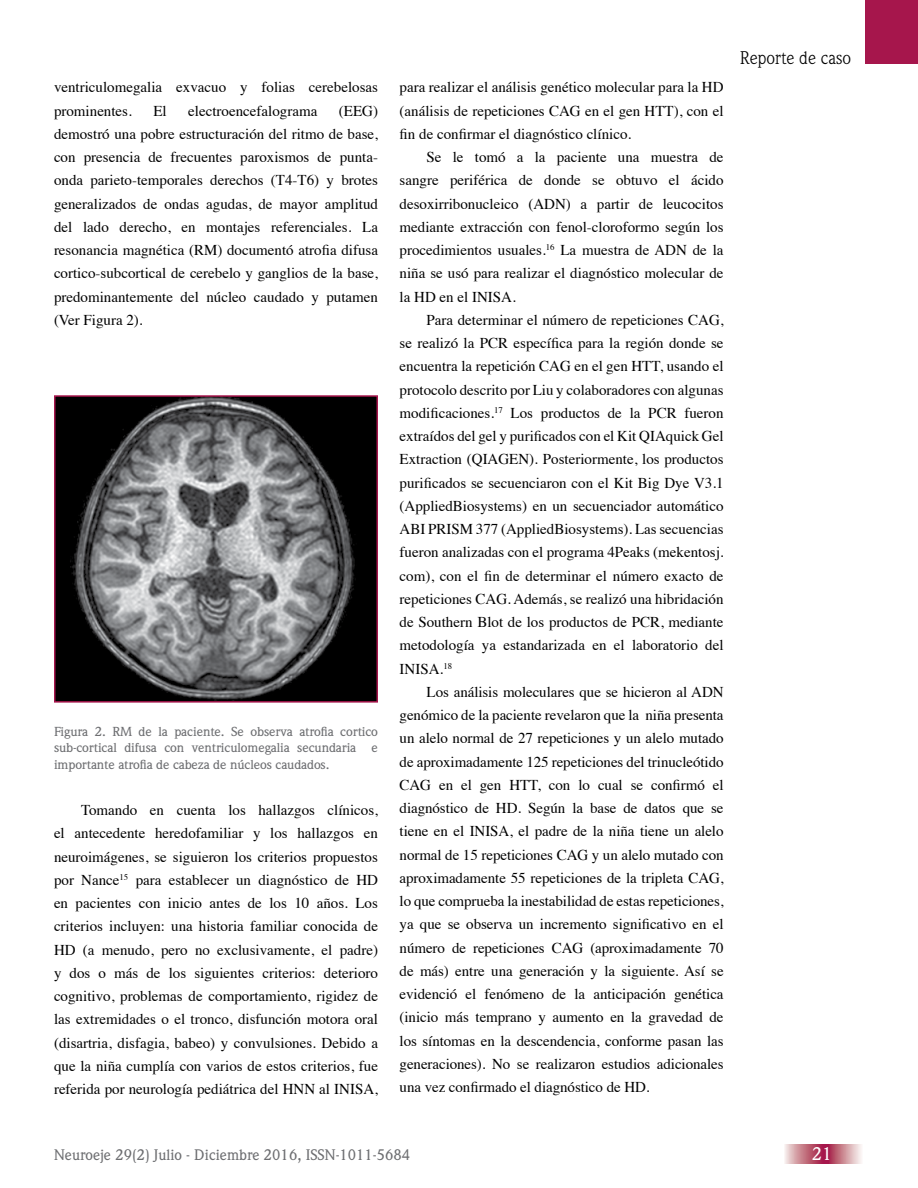
<style>
.page{position:relative;width:918px;height:1188px;background:#fff}
.page>*{position:absolute;margin:0;border:0;box-sizing:border-box;transform-origin:0 0}
.t1{font:18px "Weidemann";color:#000}
.t2{font:500 18px "Weidemann";color:#fff}
.t3{font:15px/23.2px "Times";color:#000;text-align:justify}
.t4{font:500 15px "Weidemann";color:#6d6e71}
.t5{font:500 12.9px/16.2px "Weidemann";letter-spacing:-.01em;color:#6d6e71;text-align:justify;scale:1.05 1}
</style>
<div class="page">
<svg style="left:785px;top:1144px;width:76px;height:20px;background:#c87d8e"></svg>
<div style="left:865px;top:0;width:53px;height:64px;background:#a6164c"></div>
<img style="left:57px;top:398px;width:318px;height:302px">
<div style="left:54px;top:395px;width:324px;height:308px;border:2px solid #a6164c"></div>
<p class="t3" style="left:54px;top:74px;width:326px">ventriculomegalia exvacuo y folias cerebelosas prominentes.</p>
<p class="t3" style="left:153px;top:98px;width:15px">El</p>
<p class="t3" style="left:188px;top:98px;width:131px">electroencefalograma</p>
<p class="t3" style="left:54px;top:98px;width:326px;text-indent:285px">(EEG) demostró una pobre estructuración del ritmo de base, con presencia de frecuentes paroxismos de punta&shy;onda parieto-temporales derechos (T4-T6) y brotes generalizados de ondas agudas, de mayor amplitud del lado derecho, en montajes referenciales. La resonancia magnética (RM) documentó atrofia difusa cortico-subcortical de cerebelo y ganglios de la base, predominantemente del núcleo caudado y putamen (Ver Figura 2).</p>
<p class="t5" style="left:54px;top:724px;width:310px">Figura 2. RM de la paciente. Se observa atrofia cortico sub-cortical difusa con ventriculomegalia secundaria e importante atrofia de cabeza de núcleos caudados.</p>
<p class="t3" style="left:54px;top:797px;width:326px;text-indent:27px">Tomando en cuenta los hallazgos clínicos, el antecedente heredofamiliar y los hallazgos en neuroimágenes, se siguieron los criterios propuestos por Nance<sup>15</sup> para establecer un diagnóstico de HD en pacientes con inicio antes de los 10 años. Los criterios incluyen: una historia familiar conocida de HD (a menudo, pero no exclusivamente, el padre) y dos o más de los siguientes criterios: deterioro cognitivo, problemas de comportamiento, rigidez de las extremidades o el tronco, disfunción motora oral (disartria, disfagia, babeo) y convulsiones. Debido a que la niña cumplía con varios de estos criterios, fue referida por neurología pediátrica del HNN al INISA,</p>
<p class="t3" style="left:400px;top:74px;width:326px">para realizar el análisis genético molecular para la HD (análisis de repeticiones CAG en el gen HTT), con el fin de confirmar el diagnóstico clínico.</p>
<p class="t3" style="left:400px;top:144px;width:326px;text-indent:27px">Se le tomó a la paciente una muestra de sangre periférica de donde se obtuvo el ácido desoxirribonucleico (ADN) a partir de leucocitos mediante extracción con fenol-cloroformo según los procedimientos usuales.<sup>16</sup> La muestra de ADN de la niña se usó para realizar el diagnóstico molecular de la HD en el INISA.</p>
<p class="t3" style="left:400px;top:307px;width:326px;text-indent:27px">Para determinar el número de repeticiones CAG, se realizó la PCR específica para la región donde se encuentra la repetición CAG en el gen HTT, usando el protocolo descrito por Liu y colaboradores con algunas modificaciones.<sup>17</sup> Los productos de la PCR fueron extraídos del gel y purificados con el Kit QIAquick Gel Extraction (QIAGEN). Posteriormente, los productos purificados se secuenciaron con el Kit Big Dye V3.1 (AppliedBiosystems) en un secuenciador automático ABI PRISM 377 (AppliedBiosystems). Las secuencias fueron analizadas con el programa 4Peaks (mekentosj. com), con el fin de determinar el número exacto de repeticiones CAG. Además, se realizó una hibridación de Southern Blot de los productos de PCR, mediante metodología ya estandarizada en el laboratorio del INISA.<sup>18</sup></p>
<p class="t3" style="left:400px;top:679px;width:326px;text-indent:27px">Los análisis moleculares que se hicieron al ADN genómico de la paciente revelaron que la niña presenta un alelo normal de 27 repeticiones y un alelo mutado de aproximadamente 125 repeticiones del trinucleótido CAG en el gen HTT, con lo cual se confirmó el diagnóstico de HD. Según la base de datos que se tiene en el INISA, el padre de la niña tiene un alelo normal de 15 repeticiones CAG y un alelo mutado con aproximadamente 55 repeticiones de la tripleta CAG, lo que comprueba la inestabilidad de estas repeticiones, ya que se observa un incremento significativo en el número de repeticiones CAG (aproximadamente 70 de más) entre una generación y la siguiente. Así se evidenció el fenómeno de la anticipación genética (inicio más temprano y aumento en la gravedad de los síntomas en la descendencia, conforme pasan las generaciones). No se realizaron estudios adicionales una vez confirmado el diagnóstico de HD.</p>
<p class="t1" style="left:740px;top:47px;width:113px">Reporte de caso</p>
<p class="t4" style="left:54px;top:1146px;width:358px">Neuroeje 29(2) Julio - Diciembre 2016, ISSN-1011-5684</p>
<p class="t2" style="left:812px;top:1143px;width:22px">21</p>
</div>
